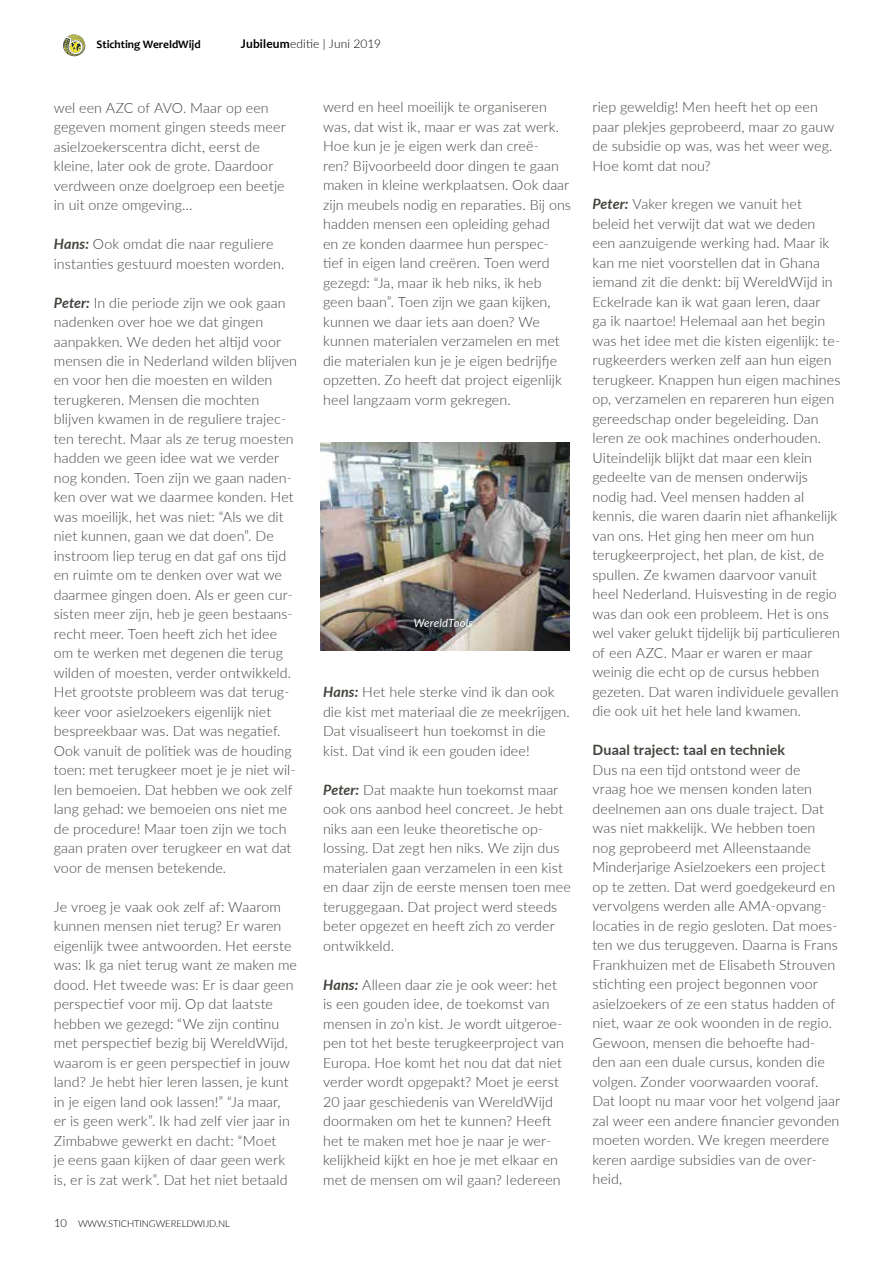
<style>
.page{position:relative;width:893px;height:1263px;background:#fff}
.page>*{position:absolute;margin:0;border:0;box-sizing:border-box;transform-origin:0 0}
.t1{font:300 14.25px/19.5px "Lato";letter-spacing:.005em;color:#44433e}
.t2{font:700 14.25px "Lato";letter-spacing:.01em;color:#44433e}
.t3{font:300 12px "Lato";letter-spacing:.015em;color:#000}
.t4{font:700 11.4px "Candara";color:#000}
.t5{font:italic 11.25px "Lato";letter-spacing:.015em;color:#fff}
.t6{font:300 9.45px "Lato";letter-spacing:-.01em;color:#000}
.t7{font:700 6.15px "Candara";color:#000}
.s1{font-weight:700}
.s2{font-weight:700;font-style:italic}
.s3{font-size:11.25px}
</style>
<div class="page">
<svg style="left:63px;top:34px;width:22px;height:23px"></svg>
<img style="left:320px;top:442px;width:249px;height:209px">
<p class="t4" style="left:97px;top:37px;width:106px">Stichting WereldWijd</p>
<p class="t3" style="left:241px;top:36px;width:142px"><span class="s1">Jubileum</span>editie | Juni 2019</p>
<p class="t7" style="left:88px;top:43px;width:25px">Stichting</p>
<p class="t1" style="left:54px;top:97px;width:233px">wel een AZC of AVO. Maar op een gegeven moment gingen steeds meer asielzoekerscentra dicht, eerst de kleine, later ook de grote. Daardoor verdween onze doelgroep een beetje in uit onze omgeving…</p>
<p class="t1" style="left:54px;top:234px;width:232px"><span class="s2">Hans:</span> Ook omdat die naar reguliere instanties gestuurd moesten worden.</p>
<p class="t1" style="left:54px;top:292px;width:245px"><span class="s2">Peter:</span> In die periode zijn we ook gaan nadenken over hoe we dat gingen aanpakken. We deden het altijd voor mensen die in Nederland wilden blijven en voor hen die moesten en wilden terugkeren. Mensen die mochten blijven kwamen in de reguliere trajec&shy;ten terecht. Maar als ze terug moesten hadden we geen idee wat we verder nog konden. Toen zijn we gaan naden&shy;ken over wat we daarmee konden. Het was moeilijk, het was niet: “Als we dit niet kunnen, gaan we dat doen”. De instroom liep terug en dat gaf ons tijd en ruimte om te denken over wat we daarmee gingen doen. Als er geen cur&shy;sisten meer zijn, heb je geen bestaans&shy;recht meer. Toen heeft zich het idee om te werken met degenen die terug wilden of moesten, verder ontwikkeld.<br>Het grootste probleem was dat terug&shy;keer voor asielzoekers eigenlijk niet bespreekbaar was. Dat was negatief.<br>Ook vanuit de politiek was de houding toen: met terugkeer moet je je niet wil&shy;len bemoeien. Dat hebben we ook zelf lang gehad: we bemoeien ons niet me de procedure! Maar toen zijn we toch gaan praten over terugkeer en wat dat voor de mensen betekende.</p>
<p class="t1" style="left:54px;top:896px;width:245px">Je vroeg je vaak ook zelf af: Waarom kunnen mensen niet terug? Er waren eigenlijk twee antwoorden. Het eerste was: Ik ga niet terug want ze maken me dood. Het tweede was: Er is daar geen perspectief voor mij. Op dat laatste hebben we gezegd: “We zijn continu met perspectief bezig bij WereldWijd, waarom is er geen perspectief in jouw land? Je hebt hier leren lassen, je kunt in je eigen land ook lassen!” “Ja maar,<br>er is geen werk”. Ik had zelf vier jaar in Zimbabwe gewerkt en dacht: “Moet<br>je eens gaan kijken of daar geen werk is, er is zat werk”. Dat het niet betaald</p>
<p class="t6" style="left:54px;top:1217px;width:177px"><span class="s3">10</span> WWW.STICHTINGWERELDWIJD.NL</p>
<p class="t1" style="left:323px;top:97px;width:249px">werd en heel moeilijk te organiseren was, dat wist ik, maar er was zat werk.<br>Hoe kun je je eigen werk dan creë-<br>ren? Bijvoorbeeld door dingen te gaan maken in kleine werkplaatsen. Ook daar zijn meubels nodig en reparaties. Bij ons hadden mensen een opleiding gehad<br>en ze konden daarmee hun perspec&shy;tief in eigen land creëren. Toen werd gezegd: “Ja, maar ik heb niks, ik heb geen baan”. Toen zijn we gaan kijken, kunnen we daar iets aan doen? We kunnen materialen verzamelen en met die materialen kun je je eigen bedrijfje opzetten. Zo heeft dat project eigenlijk heel langzaam vorm gekregen.</p>
<p class="t5" style="left:414px;top:615px;width:61px">WereldTools</p>
<p class="t1" style="left:323px;top:682px;width:248px"><span class="s2">Hans:</span> Het hele sterke vind ik dan ook die kist met materiaal die ze meekrijgen.<br>Dat visualiseert hun toekomst in die kist. Dat vind ik een gouden idee!</p>
<p class="t1" style="left:323px;top:779px;width:249px"><span class="s2">Peter:</span> Dat maakte hun toekomst maar ook ons aanbod heel concreet. Je hebt niks aan een leuke theoretische op&shy;lossing. Dat zegt hen niks. We zijn dus materialen gaan verzamelen in een kist en daar zijn de eerste mensen toen mee teruggegaan. Dat project werd steeds beter opgezet en heeft zich zo verder ontwikkeld.</p>
<p class="t1" style="left:323px;top:974px;width:242px"><span class="s2">Hans:</span> Alleen daar zie je ook weer: het is een gouden idee, de toekomst van mensen in zo’n kist. Je wordt uitgeroe&shy;pen tot het beste terugkeerproject van Europa. Hoe komt het nou dat dat niet verder wordt opgepakt? Moet je eerst 20 jaar geschiedenis van WereldWijd doormaken om het te kunnen? Heeft het te maken met hoe je naar je wer&shy;kelijkheid kijkt en hoe je met elkaar en met de mensen om wil gaan? Iedereen</p>
<p class="t1" style="left:592px;top:97px;width:243px">riep geweldig! Men heeft het op een paar plekjes geprobeerd, maar zo gauw de subsidie op was, was het weer weg.<br>Hoe komt dat nou?</p>
<p class="t1" style="left:592px;top:194px;width:250px"><span class="s2">Peter:</span> Vaker kregen we vanuit het beleid het verwijt dat wat we deden een aanzuigende werking had. Maar ik kan me niet voorstellen dat in Ghana iemand zit die denkt: bij WereldWijd in Eckelrade kan ik wat gaan leren, daar<br>ga ik naartoe! Helemaal aan het begin was het idee met die kisten eigenlijk: te&shy;rugkeerders werken zelf aan hun eigen terugkeer. Knappen hun eigen machines op, verzamelen en repareren hun eigen gereedschap onder begeleiding. Dan leren ze ook machines onderhouden.<br>Uiteindelijk blijkt dat maar een klein gedeelte van de mensen onderwijs nodig had. Veel mensen hadden al kennis, die waren daarin niet afhankelijk van ons. Het ging hen meer om hun terugkeerproject, het plan, de kist, de spullen. Ze kwamen daarvoor vanuit heel Nederland. Huisvesting in de regio was dan ook een probleem. Het is ons wel vaker gelukt tijdelijk bij particulieren of een AZC. Maar er waren er maar weinig die echt op de cursus hebben gezeten. Dat waren individuele gevallen die ook uit het hele land kwamen.</p>
<p class="t2" style="left:592px;top:740px;width:194px">Duaal traject: taal en techniek</p>
<p class="t1" style="left:592px;top:759px;width:249px">Dus na een tijd ontstond weer de<br>vraag hoe we mensen konden laten deelnemen aan ons duale traject. Dat was niet makkelijk. We hebben toen nog geprobeerd met Alleenstaande Minderjarige Asielzoekers een project op te zetten. Dat werd goedgekeurd en vervolgens werden alle AMA-opvang&shy;locaties in de regio gesloten. Dat moes&shy;ten we dus teruggeven. Daarna is Frans Frankhuizen met de Elisabeth Strouven stichting een project begonnen voor asielzoekers of ze een status hadden of niet, waar ze ook woonden in de regio.<br>Gewoon, mensen die behoefte had&shy;den aan een duale cursus, konden die volgen. Zonder voorwaarden vooraf.<br>Dat loopt nu maar voor het volgend jaar zal weer een andere financier gevonden moeten worden. We kregen meerdere keren aardige subsidies van de over&shy;heid,</p>
</div>
